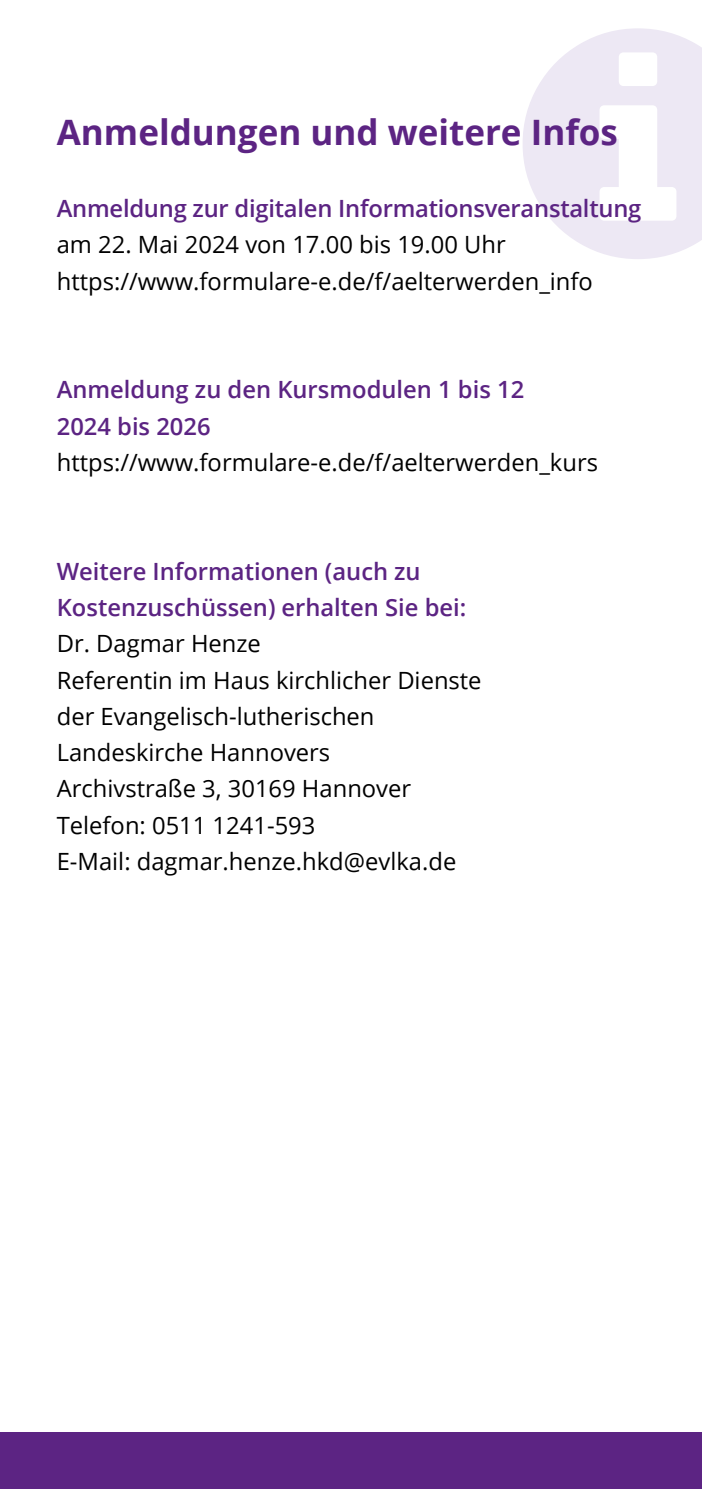
<style>
.page{position:relative;width:702px;height:1489px;background:#fff}
.page>*{position:absolute;margin:0;border:0;box-sizing:border-box;transform-origin:0 0}
.t1{font:700 35px "Open Sans";color:#5c2483}
.t2{font:23.75px/36.2px "Open Sans";color:#000}
.t3{font:600 23.75px/36.2px "Open Sans";color:#5c2483}
</style>
<div class="page">
<svg style="left:523px;top:28px;width:179px;height:231px"></svg>
<div style="left:0;top:1431px;width:702px;height:57px;background:#5c2483"></div>
<h1 class="t1" style="left:57px;top:107px;width:562px">Anmeldungen und weitere Infos</h1>
<p class="t3" style="left:57px;top:190px;width:586px">Anmeldung zur digitalen Informationsveranstaltung</p>
<p class="t2" style="left:57px;top:226px;width:537px">am 22. Mai 2024 von 17.00 bis 19.00 Uhr https://www.formulare-e.de/f/aelterwerden_info</p>
<p class="t3" style="left:57px;top:371px;width:469px">Anmeldung zu den Kursmodulen 1 bis 12<br>2024 bis 2026</p>
<p class="t2" style="left:57px;top:443px;width:542px">https://www.formulare-e.de/f/aelterwerden_kurs</p>
<p class="t3" style="left:57px;top:552px;width:411px">Weitere Informationen (auch zu<br>Kostenzuschüssen) erhalten Sie bei:</p>
<p class="t2" style="left:57px;top:625px;width:426px">Dr. Dagmar Henze<br>Referentin im Haus kirchlicher Dienste der Evangelisch-lutherischen<br>Landeskirche Hannovers<br>Archivstraße 3, 30169 Hannover<br>Telefon: 0511 1241-593<br>E-Mail: dagmar.henze.hkd@evlka.de</p>
</div>
